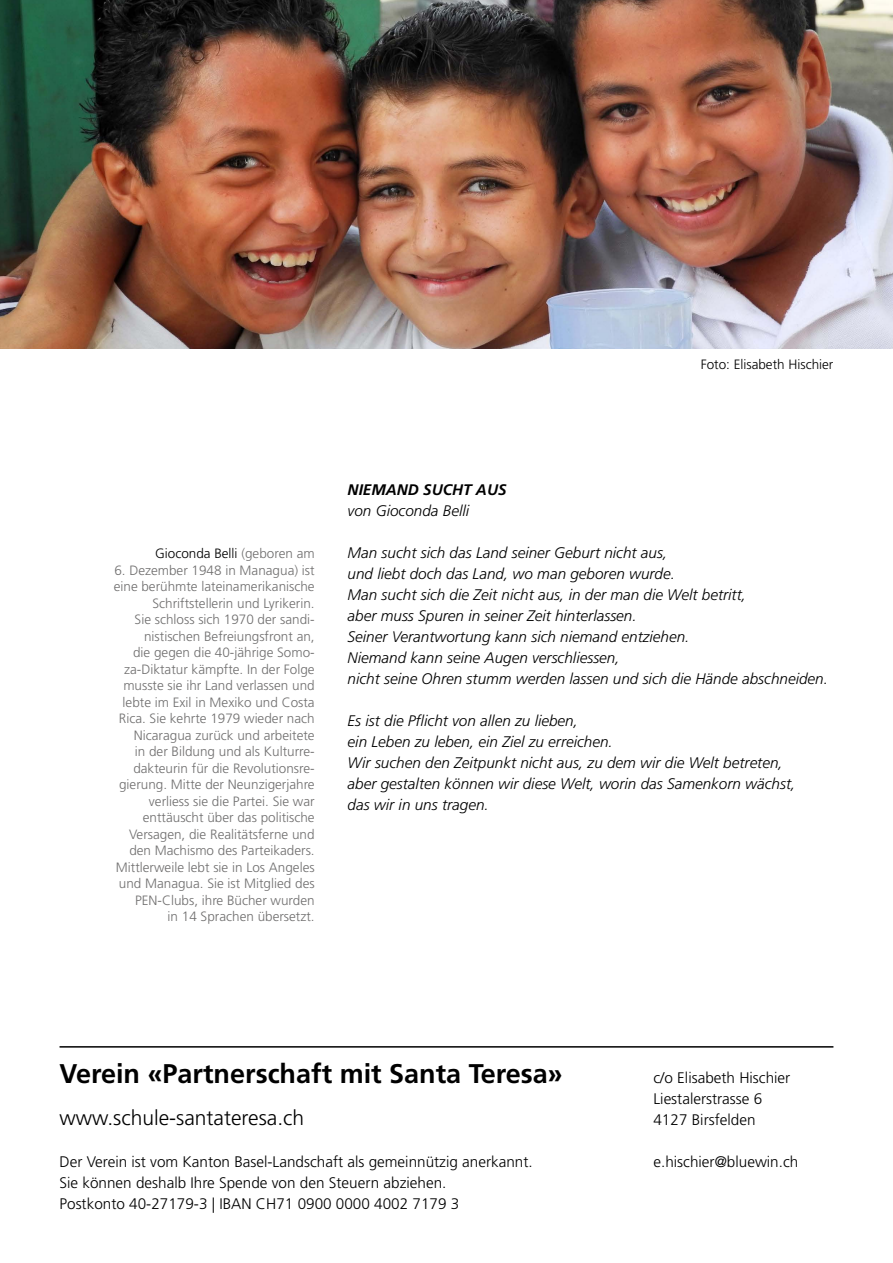
<style>
.page{position:relative;width:893px;height:1263px;background:#fff}
.page>*{position:absolute;margin:0;border:0;box-sizing:border-box;transform-origin:0 0}
.t1{font:700 27px "Frutiger LT Std";color:#000}
.t2{font:300 21px "Frutiger LT Std";color:#000}
.t3{font:italic 300 15.3px/21px "Frutiger LT Std";color:#000}
.t4{font:300 15.3px/21px "Frutiger LT Std";color:#000}
.t5{font:italic 700 15.3px "Frutiger LT Std";color:#000}
.t6{font:300 13.5px/16.5px "Frutiger LT Std";color:#706f6f;text-align:right}
.t7{font:300 13.5px "Frutiger LT Std";color:#000}
.s1{color:#706f6f}
</style>
<div class="page">
<img style="left:0;top:0;width:893px;height:348px">
<hr style="left:60px;top:1046px;width:773px;height:1px;background:#000">
<p class="t7" style="left:701px;top:357px;width:134px">Foto: Elisabeth Hischier</p>
<p class="t7" style="left:155px;top:546px;width:161px">Gioconda Belli <span class="s1">(geboren am</span></p>
<p class="t6" style="left:114px;top:562px;width:202px">6. Dezember 1948 in Managua) ist eine berühmte lateinamerikanische<br>Schriftstellerin und Lyrikerin.<br>Sie schloss sich 1970 der sandi&shy;nistischen Befreiungsfront an,<br>die gegen die 40-jährige Somo&shy;za-Diktatur kämpfte. In der Folge musste sie ihr Land verlassen und lebte im Exil in Mexiko und Costa<br>Rica. Sie kehrte 1979 wieder nach<br>Nicaragua zurück und arbeitete<br>in der Bildung und als Kulturre&shy;dakteurin für die Revolutionsre&shy;gierung. Mitte der Neunzigerjahre verliess sie die Partei. Sie war enttäuscht über das politische<br>Versagen, die Realitätsferne und den Machismo des Parteikaders.<br>Mittlerweile lebt sie in Los Angeles und Managua. Sie ist Mitglied des<br>PEN-Clubs, ihre Bücher wurden<br>in 14 Sprachen übersetzt.</p>
<p class="t5" style="left:348px;top:481px;width:160px">NIEMAND SUCHT AUS</p>
<p class="t3" style="left:348px;top:500px;width:123px">von Gioconda Belli</p>
<p class="t3" style="left:348px;top:542px;width:482px">Man sucht sich das Land seiner Geburt nicht aus,<br>und liebt doch das Land, wo man geboren wurde.<br>Man sucht sich die Zeit nicht aus, in der man die Welt betritt,<br>aber muss Spuren in seiner Zeit hinterlassen.<br>Seiner Verantwortung kann sich niemand entziehen.<br>Niemand kann seine Augen verschliessen,<br>nicht seine Ohren stumm werden lassen und sich die Hände abschneiden.</p>
<p class="t3" style="left:348px;top:710px;width:449px">Es ist die Pflicht von allen zu lieben,<br>ein Leben zu leben, ein Ziel zu erreichen.<br>Wir suchen den Zeitpunkt nicht aus, zu dem wir die Welt betreten, aber gestalten können wir diese Welt, worin das Samenkorn wächst, das wir in uns tragen.</p>
<h1 class="t1" style="left:60px;top:1058px;width:505px">Verein «Partnerschaft mit Santa Teresa»</h1>
<h2 class="t2" style="left:60px;top:1106px;width:246px">www.schule-santateresa.ch</h2>
<p class="t4" style="left:60px;top:1151px;width:475px">Der Verein ist vom Kanton Basel-Landschaft als gemeinnützig anerkannt.<br>Sie können deshalb Ihre Spende von den Steuern abziehen.<br>Postkonto 40-27179-3 | IBAN CH71 0900 0000 4002 7179 3</p>
<p class="t4" style="left:653px;top:1067px;width:138px">c/o Elisabeth Hischier<br>Liestalerstrasse 6<br>4127 Birsfelden</p>
<p class="t4" style="left:653px;top:1151px;width:146px">e.hischier@bluewin.ch</p>
</div>
